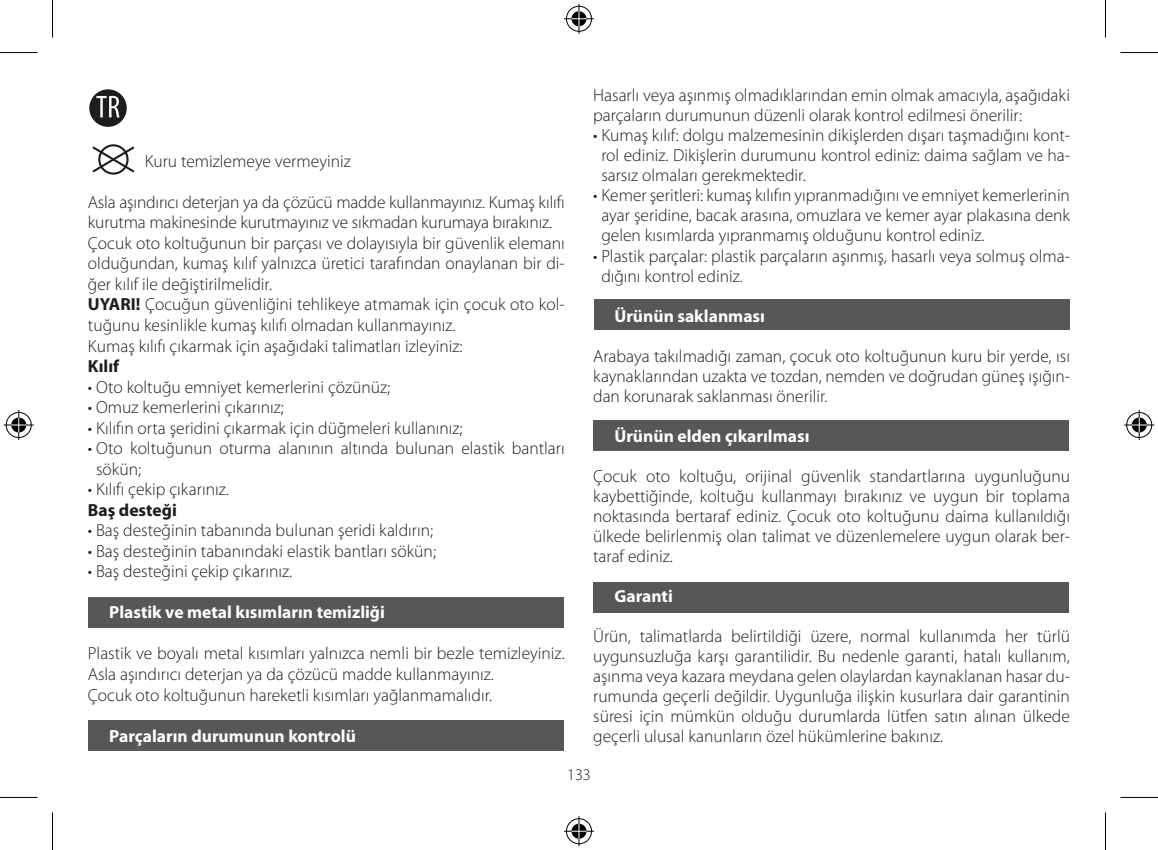
<style>
.page{position:relative;width:1158px;height:850px;background:#fff}
.page>*{position:absolute;margin:0;border:0;box-sizing:border-box;transform-origin:0 0}
.t1{font:300 17.5px/20px "Myriad Pro";color:#1d1d1b}
.t2{font:700 17.5px "Myriad Pro";color:#fff}
.t3{font:700 17.5px "Myriad Pro";color:#1d1d1b}
.t4{font:300 16.25px "Myriad Pro";color:#1d1d1b}
.s1{font-weight:700}
</style>
<div class="page">
<div style="left:88px;top:720px;width:476px;height:30px;background:#575756"></div>
<div style="left:88px;top:597px;width:476px;height:30px;background:#575756"></div>
<div style="left:594px;top:299px;width:475px;height:30px;background:#575756"></div>
<div style="left:593px;top:420px;width:475px;height:30px;background:#575756"></div>
<div style="left:593px;top:582px;width:475px;height:30px;background:#575756"></div>
<svg style="left:92px;top:144px;width:43px;height:30px"></svg>
<div style="left:89px;top:89px;width:38px;height:38px;background:#1d1d1b;border-radius:50%"></div>
<svg style="left:96px;top:96px;width:24px;height:21px"></svg>
<hr style="left:0;top:52px;width:38px;height:1px;background:#000">
<hr style="left:1120px;top:52px;width:37px;height:1px;background:#000">
<hr style="left:0;top:796px;width:38px;height:1px;background:#000">
<hr style="left:1120px;top:796px;width:37px;height:1px;background:#000">
<hr style="left:52px;top:0;width:1px;height:38px;background:#000">
<hr style="left:52px;top:812px;width:1px;height:37px;background:#000">
<hr style="left:1104px;top:0;width:1px;height:38px;background:#000">
<hr style="left:1104px;top:812px;width:1px;height:37px;background:#000">
<div style="left:565px;top:5px;width:28px;height:28px;border:3px solid #fff;border-radius:50%"></div>
<hr style="left:564px;top:17px;width:30px;height:3px;background:#fff">
<hr style="left:577px;top:4px;width:3px;height:30px;background:#fff">
<div style="left:570px;top:10px;width:18px;height:18px;border:3px solid #fff;border-radius:50%"></div>
<div style="left:566px;top:6px;width:25px;height:26px;border:1px solid #000;border-radius:50%"></div>
<hr style="left:564px;top:18px;width:30px;height:1px;background:#000">
<hr style="left:578px;top:4px;width:1px;height:30px;background:#000">
<svg style="left:571px;top:11px;width:15px;height:15px"></svg>
<div style="left:565px;top:816px;width:28px;height:28px;border:3px solid #fff;border-radius:50%"></div>
<hr style="left:564px;top:829px;width:30px;height:3px;background:#fff">
<hr style="left:577px;top:815px;width:3px;height:30px;background:#fff">
<div style="left:570px;top:821px;width:18px;height:18px;border:3px solid #fff;border-radius:50%"></div>
<div style="left:566px;top:818px;width:25px;height:25px;border:1px solid #000;border-radius:50%"></div>
<hr style="left:564px;top:830px;width:30px;height:1px;background:#000">
<hr style="left:578px;top:815px;width:1px;height:30px;background:#000">
<svg style="left:571px;top:823px;width:15px;height:15px"></svg>
<div style="left:5px;top:410px;width:28px;height:29px;border:3px solid #fff;border-radius:50%"></div>
<hr style="left:4px;top:423px;width:30px;height:3px;background:#fff">
<hr style="left:17px;top:410px;width:3px;height:30px;background:#fff">
<div style="left:10px;top:415px;width:18px;height:19px;border:3px solid #fff;border-radius:50%"></div>
<div style="left:6px;top:412px;width:26px;height:25px;border:1px solid #000;border-radius:50%"></div>
<hr style="left:4px;top:424px;width:30px;height:1px;background:#000">
<hr style="left:18px;top:410px;width:1px;height:30px;background:#000">
<svg style="left:11px;top:417px;width:15px;height:15px"></svg>
<div style="left:1125px;top:410px;width:28px;height:29px;border:3px solid #fff;border-radius:50%"></div>
<hr style="left:1124px;top:423px;width:30px;height:3px;background:#fff">
<hr style="left:1137px;top:410px;width:3px;height:30px;background:#fff">
<div style="left:1130px;top:415px;width:18px;height:19px;border:3px solid #fff;border-radius:50%"></div>
<div style="left:1126px;top:412px;width:25px;height:25px;border:1px solid #000;border-radius:50%"></div>
<hr style="left:1124px;top:424px;width:30px;height:1px;background:#000">
<hr style="left:1138px;top:410px;width:1px;height:30px;background:#000">
<svg style="left:1131px;top:417px;width:15px;height:15px"></svg>
<p class="t1" style="left:145px;top:151px;width:208px">Kuru temizlemeye vermeyiniz</p>
<p class="t1" style="left:88px;top:191px;width:478px">Asla aşındırıcı deterjan ya da çözücü madde kullanmayınız. Kumaş kılıfı kurutma makinesinde kurutmayınız ve sıkmadan kurumaya bırakınız.<br>Çocuk oto koltuğunun bir parçası ve dolayısıyla bir güvenlik elemanı olduğundan, kumaş kılıf yalnızca üretici tarafından onaylanan bir di&shy;ğer kılıf ile değiştirilmelidir.<br><span class="s1">UYARI!</span> Çocuğun güvenliğini tehlikeye atmamak için çocuk oto kol&shy;tuğunu kesinlikle kumaş kılıfı olmadan kullanmayınız.<br>Kumaş kılıfı çıkarmak için aşağıdaki talimatları izleyiniz:</p>
<p class="t3" style="left:88px;top:354px;width:33px">Kılıf</p>
<p class="t1" style="left:88px;top:376px;width:304px">• Oto koltuğu emniyet kemerlerini çözünüz;</p>
<p class="t1" style="left:88px;top:397px;width:197px">• Omuz kemerlerini çıkarınız;</p>
<p class="t1" style="left:88px;top:417px;width:376px">• Kılıfın orta şeridini çıkarmak için düğmeleri kullanınız;</p>
<p class="t1" style="left:96px;top:437px;width:470px;text-indent:-8px">• Oto koltuğunun oturma alanının altında bulunan elastik bantları sökün;</p>
<p class="t1" style="left:88px;top:479px;width:142px">• Kılıfı çekip çıkarınız.</p>
<p class="t3" style="left:88px;top:498px;width:90px">Baş desteği</p>
<p class="t1" style="left:88px;top:520px;width:347px">• Baş desteğinin tabanında bulunan şeridi kaldırın;</p>
<p class="t1" style="left:88px;top:540px;width:349px">• Baş desteğinin tabanındaki elastik bantları sökün;</p>
<p class="t1" style="left:88px;top:561px;width:206px">• Baş desteğini çekip çıkarınız.</p>
<p class="t2" style="left:109px;top:600px;width:277px">Plastik ve metal kısımların temizliği</p>
<p class="t1" style="left:88px;top:643px;width:478px">Plastik ve boyalı metal kısımları yalnızca nemli bir bezle temizleyiniz.<br>Asla aşındırıcı deterjan ya da çözücü madde kullanmayınız.<br>Çocuk oto koltuğunun hareketli kısımları yağlanmamalıdır.</p>
<p class="t2" style="left:109px;top:724px;width:248px">Parçaların durumunun kontrolü</p>
<p class="t1" style="left:593px;top:85px;width:478px">Hasarlı veya aşınmış olmadıklarından emin olmak amacıyla, aşağıdaki parçaların durumunun düzenli olarak kontrol edilmesi önerilir:</p>
<p class="t1" style="left:601px;top:125px;width:470px;text-align:justify;text-indent:-8px">• Kumaş kılıf: dolgu malzemesinin dikişlerden dışarı taşmadığını kont&shy;rol ediniz. Dikişlerin durumunu kontrol ediniz: daima sağlam ve ha&shy;sarsız olmaları gerekmektedir.</p>
<p class="t1" style="left:601px;top:185px;width:470px;text-align:justify;text-indent:-8px">• Kemer şeritleri: kumaş kılıfın yıpranmadığını ve emniyet kemerlerinin ayar şeridine, bacak arasına, omuzlara ve kemer ayar plakasına denk gelen kısımlarda yıpranmamış olduğunu kontrol ediniz.</p>
<p class="t1" style="left:601px;top:245px;width:470px;text-indent:-8px">• Plastik parçalar: plastik parçaların aşınmış, hasarlı veya solmuş olma&shy;dığını kontrol ediniz.</p>
<p class="t2" style="left:614px;top:304px;width:152px">Ürünün saklanması</p>
<p class="t1" style="left:593px;top:345px;width:478px;text-align:justify">Arabaya takılmadığı zaman, çocuk oto koltuğunun kuru bir yerde, ısı kaynaklarından uzakta ve tozdan, nemden ve doğrudan güneş ışığın&shy;dan korunarak saklanması önerilir.</p>
<p class="t2" style="left:614px;top:424px;width:196px">Ürünün elden çıkarılması</p>
<p class="t1" style="left:593px;top:465px;width:478px;text-align:justify">Çocuk oto koltuğu, orijinal güvenlik standartlarına uygunluğunu kaybettiğinde, koltuğu kullanmayı bırakınız ve uygun bir toplama noktasında bertaraf ediniz. Çocuk oto koltuğunu daima kullanıldığı ülkede belirlenmiş olan talimat ve düzenlemelere uygun olarak ber&shy;taraf ediniz.</p>
<p class="t2" style="left:614px;top:584px;width:60px">Garanti</p>
<p class="t1" style="left:593px;top:625px;width:478px;text-align:justify">Ürün, talimatlarda belirtildiği üzere, normal kullanımda her türlü uygunsuzluğa karşı garantilidir. Bu nedenle garanti, hatalı kullanım, aşınma veya kazara meydana gelen olaylardan kaynaklanan hasar du&shy;rumunda geçerli değildir. Uygunluğa ilişkin kusurlara dair garantinin süresi için mümkün olduğu durumlarda lütfen satın alınan ülkede geçerli ulusal kanunların özel hükümlerine bakınız.</p>
<p class="t4" style="left:567px;top:764px;width:25px">133</p>
</div>
